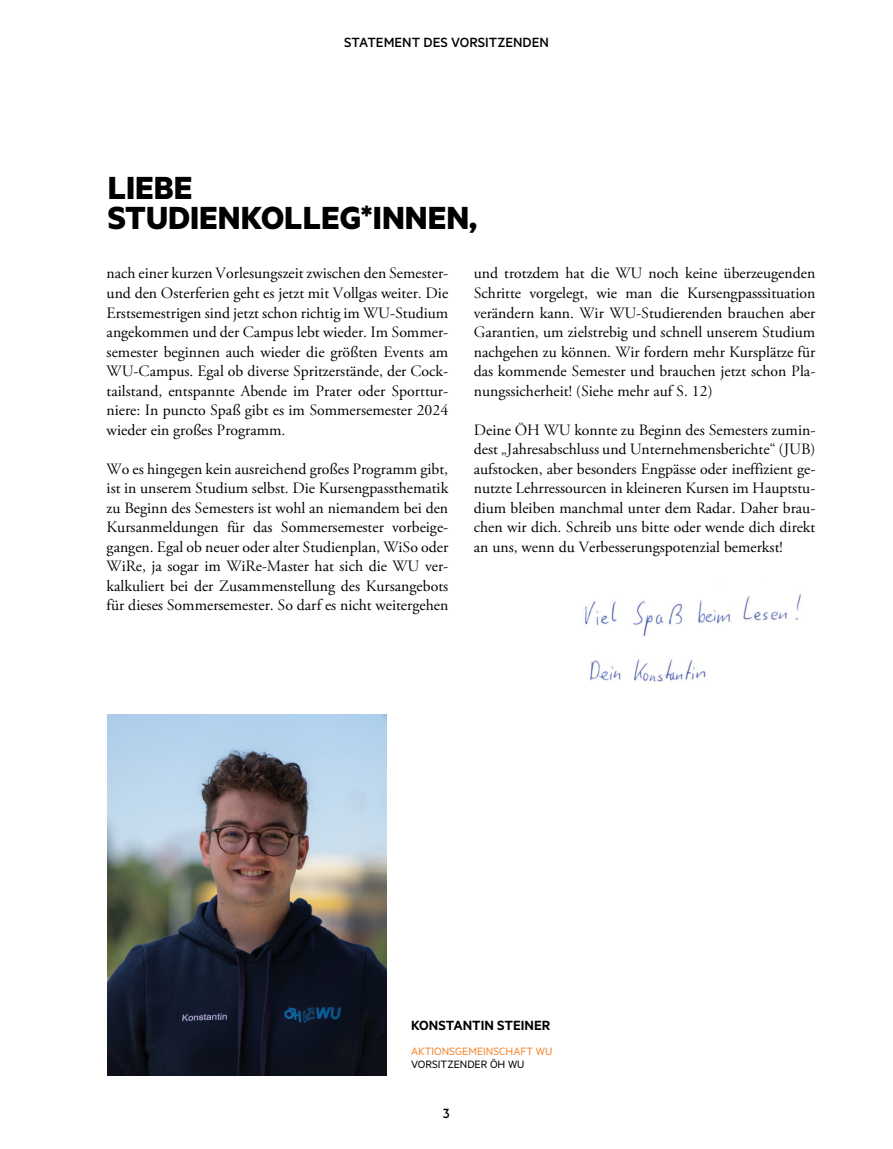
<style>
.page{position:relative;width:893px;height:1149px;background:#fff}
.page>*{position:absolute;margin:0;border:0;box-sizing:border-box;transform-origin:0 0}
.Headline_groß_Metric_Semibold{font:700 36px/30px "Metric";color:#000}
.Fließtext_Block_Garamond_Regular{font:15.75px/19.5px "Adobe Garamond Pro";color:#000;text-align:justify}
.Kategorie_Metric_Medium{font:500 15px "Metric";color:#000}
.Namen_Metric_Semibold{font:600 15px "Metric";color:#000}
.Pagina{font:500 15px "Metric";color:#000}
.Namen_Untertitel_Metric_Regular{font:12px "Metric";color:#f18631}
.Namen_Untertitel_Metric_Regular-2{font:12px "Metric";color:#000}
</style>
<div class="page">
<img style="left:108px;top:714px;width:279px;height:361px">
<img style="left:583px;top:594px;width:219px;height:89px">
<p class="Kategorie_Metric_Medium" style="left:344px;top:33px;width:206px">STATEMENT DES VORSITZENDEN</p>
<p class="Headline_groß_Metric_Semibold" style="left:108px;top:171px;width:371px">LIEBE<br>STUDIENKOLLEG*INNEN,</p>
<p class="Fließtext_Block_Garamond_Regular" style="left:107px;top:264px;width:343px">nach einer kurzen Vorlesungszeit zwischen den Semester&shy;und den Osterferien geht es jetzt mit Vollgas weiter. Die Erstsemestrigen sind jetzt schon richtig im WU-Studium angekommen und der Campus lebt wieder. Im Sommer&shy;semester beginnen auch wieder die größten Events am WU-Campus. Egal ob diverse Spritzerstände, der Cock&shy;tailstand, entspannte Abende im Prater oder Sporttur&shy;niere: In puncto Spaß gibt es im Sommersemester 2024 wieder ein großes Programm.</p>
<p class="Fließtext_Block_Garamond_Regular" style="left:107px;top:459px;width:343px">Wo es hingegen kein ausreichend großes Programm gibt, ist in unserem Studium selbst. Die Kursengpassthematik zu Beginn des Semesters ist wohl an niemandem bei den Kursanmeldungen für das Sommersemester vorbeige&shy;gangen. Egal ob neuer oder alter Studienplan, WiSo oder WiRe, ja sogar im WiRe-Master hat sich die WU ver&shy;kalkuliert bei der Zusammenstellung des Kursangebots für dieses Sommersemester. So darf es nicht weitergehen</p>
<p class="Fließtext_Block_Garamond_Regular" style="left:474px;top:264px;width:343px">und trotzdem hat die WU noch keine überzeugenden Schritte vorgelegt, wie man die Kursengpasssituation verändern kann. Wir WU-Studierenden brauchen aber Garantien, um zielstrebig und schnell unserem Studium nachgehen zu können. Wir fordern mehr Kursplätze für das kommende Semester und brauchen jetzt schon Pla&shy;nungssicherheit! (Siehe mehr auf S. 12)</p>
<p class="Fließtext_Block_Garamond_Regular" style="left:474px;top:420px;width:343px">Deine ÖH WU konnte zu Beginn des Semesters zumin&shy;dest „Jahresabschluss und Unternehmensberichte“ (JUB) aufstocken, aber besonders Engpässe oder ineffizient ge&shy;nutzte Lehrressourcen in kleineren Kursen im Hauptstu&shy;dium bleiben manchmal unter dem Radar. Daher brau&shy;chen wir dich. Schreib uns bitte oder wende dich direkt an uns, wenn du Verbesserungspotenzial bemerkst!</p>
<p class="Namen_Metric_Semibold" style="left:411px;top:1015px;width:141px">KONSTANTIN STEINER</p>
<p class="Namen_Untertitel_Metric_Regular" style="left:411px;top:1044px;width:143px">AKTIONSGEMEINSCHAFT WU</p>
<p class="Namen_Untertitel_Metric_Regular-2" style="left:411px;top:1056px;width:115px">VORSITZENDER ÖH WU</p>
<p class="Pagina" style="left:443px;top:1103px;width:8px">3</p>
</div>
